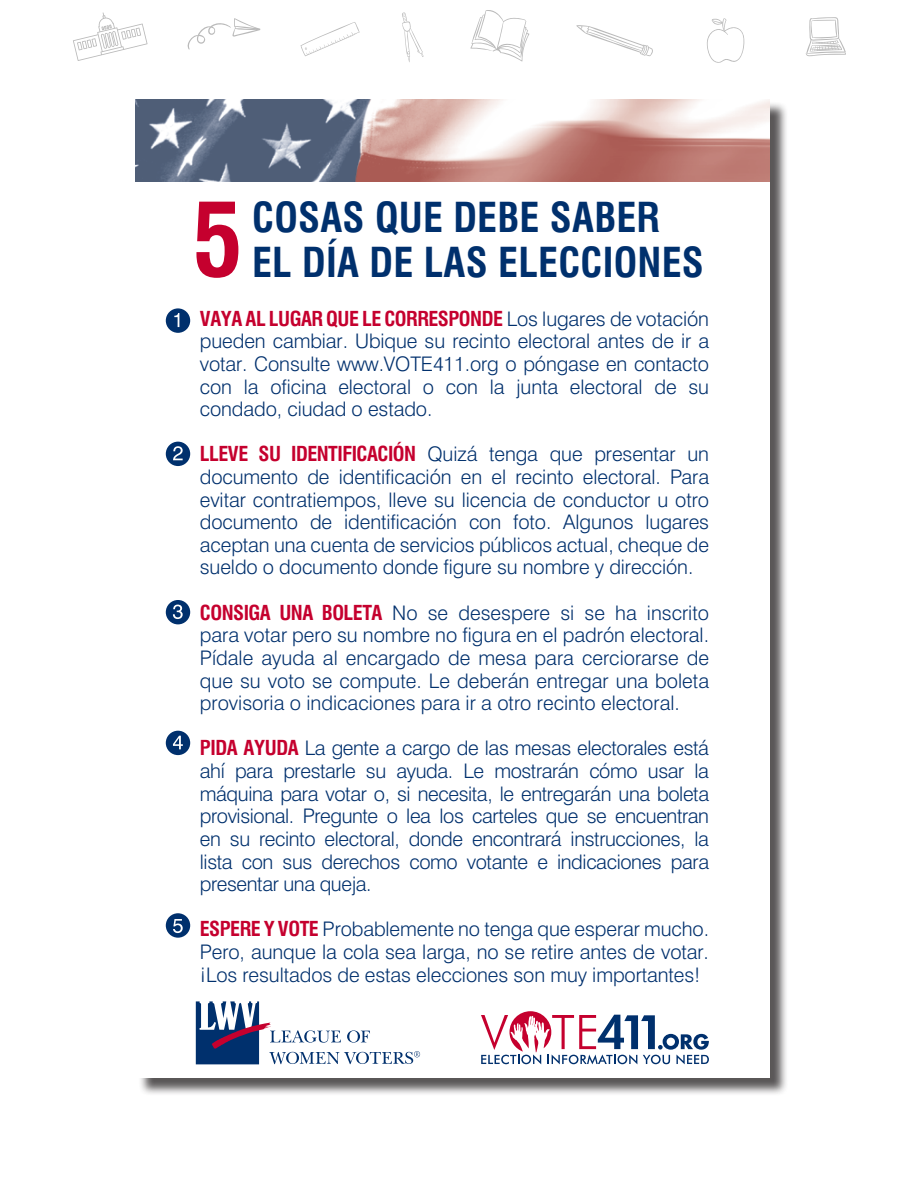
<style>
.page{position:relative;width:918px;height:1188px;background:#fff}
.page>*{position:absolute;margin:0;border:0;box-sizing:border-box;transform-origin:0 0}
.t1{font:700 condensed 100.5px "Swiss 721 BT";color:#c5002e}
.t2{font:700 condensed 40.2px "Swiss 721 BT";letter-spacing:.005em;color:#00306d}
.t3{font:300 20.1px/22.6px "Swiss 721 BT";letter-spacing:-.005em;color:#00306d;text-align:justify}
.s1{font-weight:700;font-stretch:condensed;color:#c5002e}
</style>
<div class="page">
<svg style="left:402px;top:12px;width:22px;height:50px"></svg>
<svg style="left:300px;top:22px;width:60px;height:34px"></svg>
<svg style="left:576px;top:25px;width:77px;height:31px"></svg>
<svg style="left:707px;top:18px;width:38px;height:45px"></svg>
<svg style="left:470px;top:10px;width:59px;height:52px"></svg>
<svg style="left:187px;top:18px;width:73px;height:32px"></svg>
<svg style="left:805px;top:17px;width:41px;height:40px"></svg>
<svg style="left:73px;top:12px;width:75px;height:49px"></svg>
<div style="left:138px;top:101px;width:650px;height:996px;background:#231f20;opacity:.75"></div>
<div style="left:136px;top:99px;width:633px;height:965px;background:#fff"></div>
<div style="left:166px;top:600px;width:24px;height:24px;background:#00306d;border-radius:50%"></div>
<div style="left:166px;top:308px;width:24px;height:25px;background:#00306d;border-radius:50%"></div>
<div style="left:166px;top:913px;width:24px;height:25px;background:#00306d;border-radius:50%"></div>
<svg style="left:173px;top:919px;width:10px;height:14px"></svg>
<div style="left:166px;top:731px;width:24px;height:24px;background:#00306d;border-radius:50%"></div>
<svg style="left:173px;top:736px;width:10px;height:13px"></svg>
<svg style="left:173px;top:605px;width:10px;height:14px"></svg>
<div style="left:166px;top:442px;width:24px;height:24px;background:#00306d;border-radius:50%"></div>
<svg style="left:173px;top:446px;width:10px;height:14px"></svg>
<svg style="left:174px;top:313px;width:5px;height:14px"></svg>
<img style="left:136px;top:99px;width:633px;height:82px">
<svg style="left:196px;top:1001px;width:224px;height:63px"></svg>
<svg style="left:481px;top:1011px;width:228px;height:53px"></svg>
<p class="t1" style="left:193px;top:180px;width:52px">5</p>
<p class="t2" style="left:252px;top:193px;width:409px">COSAS QUE DEBE SABER</p>
<p class="t2" style="left:252px;top:238px;width:453px">EL DÍA DE LAS ELECCIONES</p>
<p class="t3" style="left:200px;top:307px;width:511px"><span class="s1">VAYA AL LUGAR QUE LE CORRESPONDE</span> Los lugares de votación pueden cambiar. Ubique su recinto electoral antes de ir a votar. Consulte www.VOTE411.org o póngase en contacto con la oficina electoral o con la junta electoral de su condado, ciudad o estado.</p>
<p class="t3" style="left:200px;top:443px;width:511px"><span class="s1">LLEVE SU IDENTIFICACIÓN</span> Quizá tenga que presentar un documento de identificación en el recinto electoral. Para evitar contratiempos, lleve su licencia de conductor u otro documento de identificación con foto. Algunos lugares aceptan una cuenta de servicios públicos actual, cheque de sueldo o documento donde figure su nombre y dirección.</p>
<p class="t3" style="left:200px;top:601px;width:511px"><span class="s1">CONSIGA UNA BOLETA</span> No se desespere si se ha inscrito para votar pero su nombre no figura en el padrón electoral.<br>Pídale ayuda al encargado de mesa para cerciorarse de que su voto se compute. Le deberán entregar una boleta provisoria o indicaciones para ir a otro recinto electoral.</p>
<p class="t3" style="left:200px;top:737px;width:511px"><span class="s1">PIDA AYUDA</span> La gente a cargo de las mesas electorales está ahí para prestarle su ayuda. Le mostrarán cómo usar la máquina para votar o, si necesita, le entregarán una boleta provisional. Pregunte o lea los carteles que se encuentran en su recinto electoral, donde encontrará instrucciones, la lista con sus derechos como votante e indicaciones para presentar una queja.</p>
<p class="t3" style="left:200px;top:918px;width:511px"><span class="s1">ESPERE Y VOTE</span> Probablemente no tenga que esperar mucho.<br>Pero, aunque la cola sea larga, no se retire antes de votar. ¡Los resultados de estas elecciones son muy importantes!</p>
</div>
